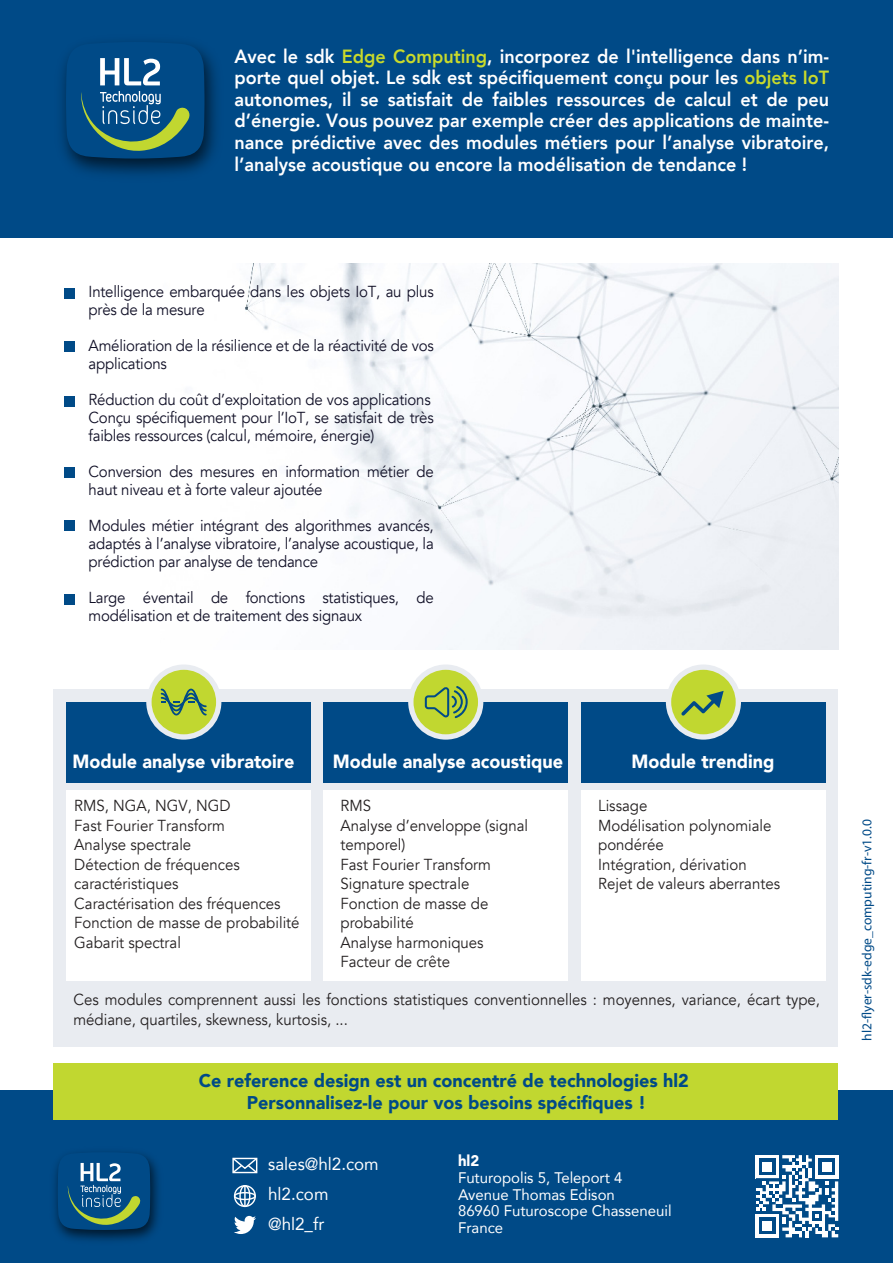
<style>
.page{position:relative;width:893px;height:1263px;background:#fff}
.page>*{position:absolute;margin:0;border:0;box-sizing:border-box;transform-origin:0 0}
.t1{font:800 19.05px/21.6px "Avenir";color:#fff;text-align:justify;scale:.94 1}
.t2{font:900 19.05px "Avenir";color:#fff;scale:.94 1}
.t3{font:900 18.45px/21.6px "Avenir";color:#004a87;text-align:center}
.t4{font:17.4px/30px "Avenir";color:#fff}
.t5{font:15.9px/18px "Avenir";letter-spacing:-.015em;color:#100f26;scale:.94 1}
.t6{font:15.9px/19.5px "Avenir";color:#231f20;scale:.94 1}
.t7{font:15.3px/16.6px "Avenir";color:#fff}
.t8{font:900 15.3px "Avenir";color:#fff}
.t9{font:13.5px "Myriad Pro";color:#004a87}
.s1{color:#c9da2b}
</style>
<div class="page">
<img style="left:245px;top:264px;width:593px;height:386px">
<div style="left:0;top:1091px;width:893px;height:172px;background:#004a87"></div>
<div style="left:53px;top:1063px;width:785px;height:57px;background:#c1d730"></div>
<div style="left:0;top:0;width:893px;height:238px;background:#004a87"></div>
<div style="left:234px;top:1185px;width:22px;height:22px;border:1px solid #fff;border-radius:50%"></div>
<div style="left:234px;top:1192px;width:22px;height:8px;border:1px solid #fff;border-radius:50%"></div>
<div style="left:239px;top:1185px;width:11px;height:22px;border:1px solid #fff;border-radius:50%"></div>
<hr style="left:244px;top:1186px;width:2px;height:20px;background:#fff">
<svg style="left:232px;top:1157px;width:26px;height:17px"></svg>
<svg style="left:234px;top:1216px;width:22px;height:18px"></svg>
<img style="left:61px;top:51px;width:156px;height:124px">
<svg style="left:66px;top:42px;width:138px;height:117px"></svg>
<svg style="left:58px;top:1152px;width:92px;height:78px"></svg>
<svg style="left:756px;top:1155px;width:82px;height:82px"></svg>
<div style="left:64px;top:288px;width:11px;height:11px;background:#004a87"></div>
<div style="left:64px;top:341px;width:11px;height:11px;background:#004a87"></div>
<div style="left:64px;top:396px;width:11px;height:11px;background:#004a87"></div>
<div style="left:64px;top:467px;width:11px;height:10px;background:#004a87"></div>
<div style="left:64px;top:520px;width:11px;height:11px;background:#004a87"></div>
<div style="left:64px;top:594px;width:11px;height:11px;background:#004a87"></div>
<div style="left:53px;top:689px;width:785px;height:357px;background:#e9ecf1"></div>
<div style="left:66px;top:702px;width:244px;height:80px;background:#004a87"></div>
<div style="left:66px;top:791px;width:244px;height:190px;background:#fff"></div>
<svg style="left:146px;top:664px;width:75px;height:76px"></svg>
<div style="left:152px;top:670px;width:64px;height:64px;background:#c1d730;border-radius:50%"></div>
<svg style="left:161px;top:689px;width:55px;height:26px"></svg>
<div style="left:324px;top:702px;width:244px;height:80px;background:#004a87"></div>
<div style="left:324px;top:791px;width:244px;height:190px;background:#fff"></div>
<div style="left:408px;top:664px;width:75px;height:76px;background:#e9ecf1;border-radius:50%"></div>
<div style="left:413px;top:670px;width:65px;height:64px;background:#c1d730;border-radius:50%"></div>
<svg style="left:425px;top:686px;width:43px;height:32px"></svg>
<div style="left:581px;top:702px;width:244px;height:80px;background:#004a87"></div>
<div style="left:581px;top:791px;width:244px;height:190px;background:#fff"></div>
<div style="left:666px;top:664px;width:75px;height:76px;background:#e9ecf1;border-radius:50%"></div>
<div style="left:671px;top:670px;width:65px;height:64px;background:#c1d730;border-radius:50%"></div>
<svg style="left:681px;top:691px;width:43px;height:24px"></svg>
<p class="t1" style="left:235px;top:45px;width:634px">Avec le sdk <span class="s1">Edge Computing</span>, incorporez de l'intelligence dans n’im&shy;porte quel objet. Le sdk est spécifiquement conçu pour les <span class="s1">objets IoT </span>autonomes, il se satisfait de faibles ressources de calcul et de peu d’énergie. Vous pouvez par exemple créer des applications de mainte&shy;nance prédictive avec des modules métiers pour l’analyse vibratoire, l’analyse acoustique ou encore la modélisation de tendance !</p>
<p class="t5" style="left:89px;top:283px;width:369px">Intelligence embarquée dans les objets IoT, au plus près de la mesure</p>
<p class="t5" style="left:89px;top:337px;width:369px">Amélioration de la résilience et de la réactivité de vos applications</p>
<p class="t5" style="left:89px;top:391px;width:369px">Réduction du coût d’exploitation de vos applications<br>Conçu spécifiquement pour l’IoT, se satisfait de très faibles ressources (calcul, mémoire, énergie)</p>
<p class="t5" style="left:89px;top:463px;width:369px">Conversion des mesures en information métier de haut niveau et à forte valeur ajoutée</p>
<p class="t5" style="left:89px;top:517px;width:369px;text-align:justify">Modules métier intégrant des algorithmes avancés, adaptés à l’analyse vibratoire, l’analyse acoustique, la prédiction par analyse de tendance</p>
<p class="t5" style="left:89px;top:589px;width:369px">Large éventail de fonctions statistiques, de modélisation et de traitement des signaux</p>
<p class="t2" style="left:73px;top:745px;width:238px">Module analyse vibratoire</p>
<p class="t6" style="left:74px;top:796px;width:241px">RMS, NGA, NGV, NGD<br>Fast Fourier Transform<br>Analyse spectrale<br>Détection de fréquences caractéristiques<br>Caractérisation des fréquences<br>Fonction de masse de probabilité<br>Gabarit spectral</p>
<p class="t2" style="left:333px;top:745px;width:247px">Module analyse acoustique</p>
<p class="t6" style="left:340px;top:796px;width:201px">RMS<br>Analyse d’enveloppe (signal temporel)<br>Fast Fourier Transform<br>Signature spectrale<br>Fonction de masse de probabilité<br>Analyse harmoniques<br>Facteur de crête</p>
<p class="t2" style="left:631px;top:745px;width:154px">Module trending</p>
<p class="t6" style="left:598px;top:796px;width:195px">Lissage<br>Modélisation polynomiale pondérée<br>Intégration, dérivation<br>Rejet de valeurs aberrantes</p>
<p class="t6" style="left:73px;top:990px;width:796px">Ces modules comprennent aussi les fonctions statistiques conventionnelles : moyennes, variance, écart type, médiane, quartiles, skewness, kurtosis, ...</p>
<p class="t3" style="left:199px;top:1069px;width:491px">Ce reference design est un concentré de technologies hl2<br>Personnalisez-le pour vos besoins spécifiques !</p>
<p class="t4" style="left:268px;top:1149px;width:112px">sales@hl2.com hl2.com @hl2_fr</p>
<p class="t8" style="left:458px;top:1148px;width:23px">hl2</p>
<p class="t7" style="left:458px;top:1169px;width:215px">Futuropolis 5, Teleport 4<br>Avenue Thomas Edison<br>86960 Futuroscope Chasseneuil<br>France</p>
<p class="t9" style="left:859px;top:1040px;width:223px;rotate:-90deg">hl2- yer-sdk-edge_computing-fr-v1.0.0</p>
</div>
